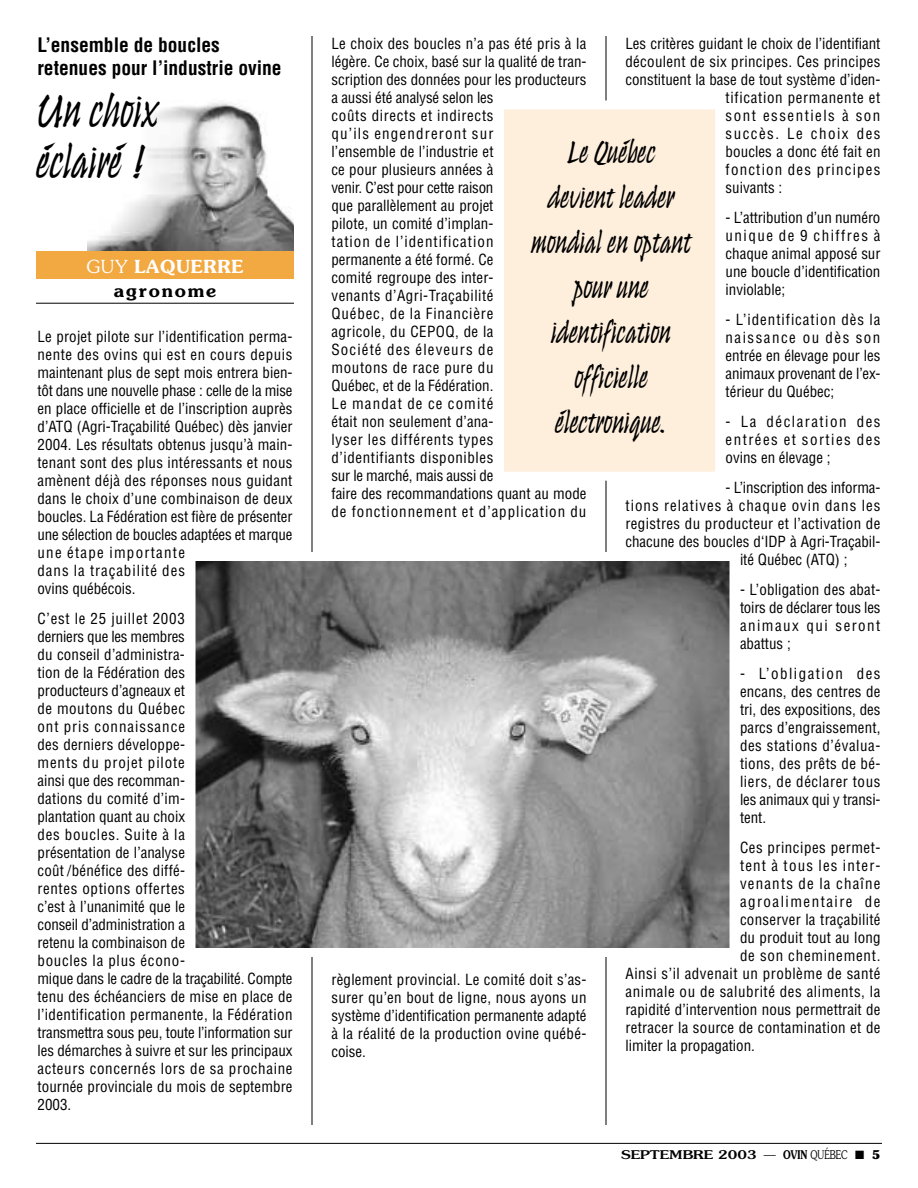
<style>
.page{position:relative;width:918px;height:1188px;background:#fff}
.page>*{position:absolute;margin:0;border:0;box-sizing:border-box;transform-origin:0 0}
.t1{font:49.5px/51px "Ulysses Plain";color:#000}
.t2{font:33px/45px "Ulysses Plain";color:#000;text-align:center}
.t3{font:700 condensed 19.5px/22.5px "Helvetica";color:#000}
.t4{font:600 18px/24px "Souvenir";letter-spacing:.07em;color:#fff;text-align:center}
.t5{font:condensed 15px/18px "Helvetica";letter-spacing:.01em;color:#000;text-align:justify}
.t6{font:condensed 15px "Helvetica";letter-spacing:.08em;color:#000}
.t7{font:condensed 15px "Helvetica";letter-spacing:.035em;color:#000}
.t8{font:condensed 15px "Helvetica";letter-spacing:.1em;color:#000}
.t9{font:condensed 15px "Helvetica";letter-spacing:.04em;color:#000}
.t10{font:condensed 15px "Helvetica";letter-spacing:.07em;color:#000}
.t11{font:condensed 15px "Helvetica";letter-spacing:-.01em;color:#000}
.t12{font:condensed 15px "Helvetica";letter-spacing:.045em;color:#000}
.t13{font:condensed 15px "Helvetica";letter-spacing:.05em;color:#000}
.t14{font:500 12px "Souvenir";color:#000;scale:1.25 1}
.s1{font-weight:300}
.s2{color:#000}
.s3{font-weight:600}
.s4{font-weight:700}
</style>
<div class="page">
<hr style="left:36px;top:1143px;width:846px;height:1px;background:#000">
<hr style="left:312px;top:36px;width:1px;height:1089px;background:#000">
<hr style="left:606px;top:36px;width:1px;height:1089px;background:#000">
<img style="left:87px;top:102px;width:207px;height:150px">
<div style="left:36px;top:252px;width:258px;height:27px;background:#f2a942"></div>
<hr style="left:36px;top:303px;width:258px;height:1px;background:#000">
<img style="left:197px;top:562px;width:532px;height:385px">
<div style="left:187px;top:552px;width:552px;height:405px;border:9px solid #fff"></div>
<div style="left:500px;top:105px;width:220px;height:371px;background:#feeedc"></div>
<div style="left:495px;top:100px;width:229px;height:381px;border:9px solid #fff"></div>
<h3 class="t3" style="left:38px;top:35px;width:246px">L’ensemble de boucles retenues pour l’industrie ovine</h3>
<h1 class="t1" style="left:38px;top:91px;width:123px">Un choix éclairé !</h1>
<p class="t4" style="left:87px;top:256px;width:158px"><span class="s1">GUY</span> LAQUERRE <span class="s2">agronome</span></p>
<p class="t5" style="left:38px;top:329px;width:257px;text-align:left">Le projet pilote sur l’identification perma&shy;nente des ovins qui est en cours depuis maintenant plus de sept mois entrera bien&shy;tôt dans une nouvelle phase : celle de la mise en place officielle et de l’inscription auprès d’ATQ (Agri-Traçabilité Québec) dès janvier 2004. Les résultats obtenus jusqu’à main&shy;tenant sont des plus intéressants et nous amènent déjà des réponses nous guidant dans le choix d’une combinaison de deux boucles. La Fédération est fière de présenter une sélection de boucles adaptées et marque une étape importante<br>dans la traçabilité des<br>ovins québécois.</p>
<p class="t5" style="left:38px;top:611px;width:257px;text-align:left">C’est le 25 juillet 2003<br>derniers que les membres<br>du conseil d’administra-<br>tion de la Fédération des<br>producteurs d’agneaux et<br>de moutons du Québec<br>ont pris connaissance<br>des derniers développe-<br>ments du projet pilote<br>ainsi que des recomman-<br>dations du comité d’im-<br>plantation quant au choix<br>des boucles. Suite à la<br>présentation de l’analyse<br>coût /bénéfice des diffé-<br>rentes options offertes<br>c’est à l’unanimité que le<br>conseil d’administration a<br>retenu la combinaison de<br>boucles la plus écono-<br>mique dans le cadre de la traçabilité. Compte tenu des échéanciers de mise en place de l’identification permanente, la Fédération transmettra sous peu, toute l’information sur les démarches à suivre et sur les principaux acteurs concernés lors de sa prochaine tournée provinciale du mois de septembre<br>2003.</p>
<p class="t5" style="left:332px;top:36px;width:257px;text-align:left">Le choix des boucles n’a pas été pris à la légère. Ce choix, basé sur la qualité de tran&shy;scription des données pour les producteurs a aussi été analysé selon les<br>coûts directs et indirects<br>qu’ils engendreront sur<br>l’ensemble de l’industrie et<br>ce pour plusieurs années à<br>venir. C’est pour cette raison<br>que parallèlement au projet<br>pilote, un comité d’implan-<br>tation de l’identification<br>permanente a été formé. Ce<br>comité regroupe des inter-<br>venants d’Agri-Traçabilité<br>Québec, de la Financière<br>agricole, du CEPOQ, de la<br>Société des éleveurs de<br>moutons de race pure du<br>Québec, et de la Fédération.<br>Le mandat de ce comité<br>était non seulement d’ana-<br>lyser les différents types<br>d’identifiants disponibles<br>sur le marché, mais aussi de<br>faire des recommandations quant au mode de fonctionnement et d’application du</p>
<p class="t5" style="left:626px;top:36px;width:256px">Les critères guidant le choix de l’identifiant</p>
<p class="t5" style="left:626px;top:54px;width:257px">découlent de six principes. Ces principes</p>
<p class="t5" style="left:626px;top:72px;width:256px">constituent la base de tout système d’iden-</p>
<p class="t12" style="left:726px;top:92px;width:156px">tification permanente et</p>
<p class="t8" style="left:726px;top:110px;width:156px">sont essentiels à son</p>
<p class="t8" style="left:726px;top:128px;width:156px">succès. Le choix des</p>
<p class="t5" style="left:726px;top:144px;width:156px">boucles a donc été fait en</p>
<p class="t6" style="left:726px;top:164px;width:156px">fonction des principes</p>
<p class="t5" style="left:726px;top:180px;width:58px">suivants :</p>
<p class="t5" style="left:726px;top:210px;width:156px">- L’attribution d’un numéro unique de 9 chiffres à chaque animal apposé sur une boucle d’identification inviolable;</p>
<p class="t5" style="left:726px;top:312px;width:156px">- L’identification dès la naissance ou dès son entrée en élevage pour les animaux provenant de l’ex&shy;térieur du Québec;</p>
<p class="t5" style="left:726px;top:414px;width:156px">- La déclaration des entrées et sorties des ovins en élevage ;</p>
<p class="t11" style="left:726px;top:482px;width:156px">- L’inscription des informa-</p>
<p class="t10" style="left:626px;top:500px;width:257px">tions relatives à chaque ovin dans les</p>
<p class="t5" style="left:626px;top:516px;width:257px">registres du producteur et l’activation de</p>
<p class="t5" style="left:626px;top:534px;width:257px">chacune des boucles d‘IDP à Agri-Traçabil-</p>
<p class="t5" style="left:740px;top:552px;width:109px">ité Québec (ATQ) ;</p>
<p class="t5" style="left:740px;top:582px;width:142px">- L’obligation des abat&shy;toirs de déclarer tous les animaux qui seront abattus ;</p>
<p class="t5" style="left:740px;top:666px;width:142px">- L’obligation des encans, des centres de tri, des expositions, des parcs d’engraissement, des stations d’évalua&shy;tions, des prêts de bé&shy;liers, de déclarer tous les animaux qui y transi&shy;tent.</p>
<p class="t7" style="left:740px;top:842px;width:142px">Ces principes permet-</p>
<p class="t6" style="left:740px;top:860px;width:142px">tent à tous les inter-</p>
<p class="t6" style="left:740px;top:878px;width:142px">venants de la chaîne</p>
<p class="t8" style="left:740px;top:896px;width:142px">agroalimentaire de</p>
<p class="t5" style="left:740px;top:912px;width:142px">conserver la traçabilité</p>
<p class="t5" style="left:740px;top:930px;width:142px">du produit tout au long</p>
<p class="t13" style="left:740px;top:950px;width:142px">de son cheminement.</p>
<p class="t7" style="left:626px;top:968px;width:257px">Ainsi s’il advenait un problème de santé</p>
<p class="t9" style="left:626px;top:986px;width:256px">animale ou de salubrité des aliments, la</p>
<p class="t5" style="left:626px;top:1002px;width:256px">rapidité d’intervention nous permettrait de</p>
<p class="t5" style="left:626px;top:1020px;width:256px">retracer la source de contamination et de</p>
<p class="t5" style="left:626px;top:1038px;width:131px">limiter la propagation.</p>
<h2 class="t2" style="left:532px;top:133px;width:162px">Le Québec devient leader mondial en optant pour une identification officielle électronique.</h2>
<p class="t5" style="left:332px;top:972px;width:257px">règlement provincial. Le comité doit s’as&shy;surer qu’en bout de ligne, nous ayons un système d’identification permanente adapté à la réalité de la production ovine québé&shy;coise.</p>
<p class="t14" style="left:621px;top:1150px;width:209px">SEPTEMBRE 2003 <span class="s1">—</span> <span class="s3">OVIN</span> <span class="s1">QUÉBEC</span> ■ <span class="s4">5</span></p>
</div>
